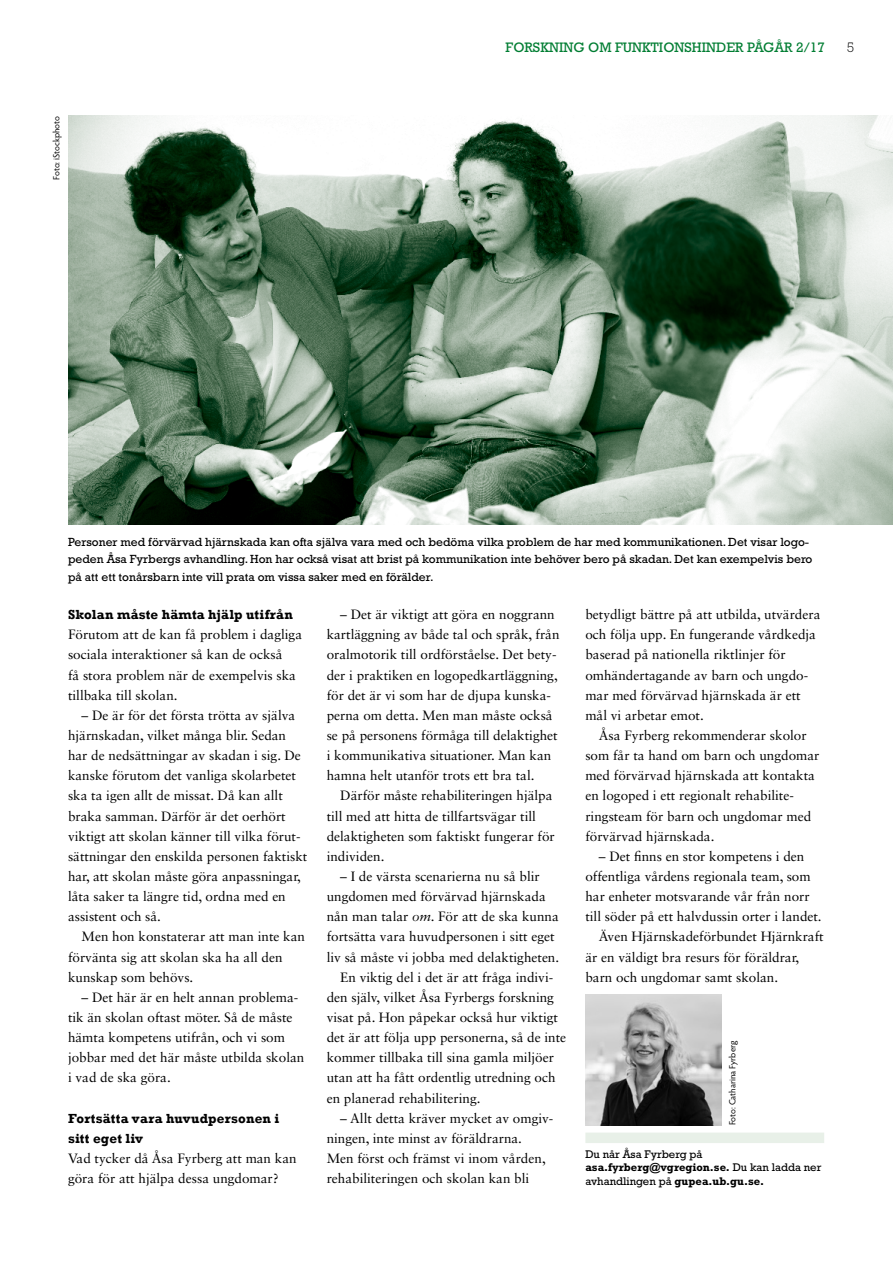
<style>
.page{position:relative;width:893px;height:1263px;background:#fff}
.page>*{position:absolute;margin:0;border:0;box-sizing:border-box;transform-origin:0 0}
.t1{font:13.95px "Rockwell Std";color:#007d32}
.t2{font:300 13.95px "Rockwell Std";color:#000}
._3__Brödtext_indrag{font:13.5px/20.1px "Sabon LT Std";color:#000}
.t3{font:700 13.5px/20.1px "Rockwell";letter-spacing:.015em;color:#000}
._6__Bildtext{font:12px/17.2px "Rockwell Std";color:#000}
._6__Personinfo{font:11.25px/13.5px "Rockwell Std";color:#000}
._5__Foto{font:9px "Hypatia Sans Pro";letter-spacing:-.01em;color:#000}
.s1{font-style:italic}
.s2{font-weight:700}
</style>
<div class="page">
<img style="left:68px;top:115px;width:825px;height:409px">
<div style="left:585px;top:1132px;width:239px;height:11px;background:#e8f0e8"></div>
<img style="left:585px;top:995px;width:136px;height:130px">
<p class="_5__Foto" style="left:50px;top:180px;width:65px;rotate:-90deg">Foto: iStockphoto</p>
<p class="t1" style="left:506px;top:39px;width:321px">FORSKNING OM FUNKTIONSHINDER PÅGÅR 2/17</p>
<p class="t2" style="left:847px;top:39px;width:9px">5</p>
<p class="_6__Bildtext" style="left:68px;top:533px;width:746px">Personer med förvärvad hjärnskada kan ofta själva vara med och bedöma vilka problem de har med kommunikationen. Det visar logo&shy;peden Åsa Fyrbergs avhandling. Hon har också visat att brist på kommunikation inte behöver bero på skadan. Det kan exempelvis bero på att ett tonårsbarn inte vill prata om vissa saker med en förälder.</p>
<h2 class="t3" style="left:68px;top:604px;width:226px">Skolan måste hämta hjälp utifrån</h2>
<p class="_3__Brödtext_indrag" style="left:68px;top:624px;width:236px">Förutom att de kan få problem i dagliga sociala interaktioner så kan de också<br>få stora problem när de exempelvis ska tillbaka till skolan.</p>
<p class="_3__Brödtext_indrag" style="left:68px;top:705px;width:241px;text-indent:14px">– De är för det första trötta av själva hjärnskadan, vilket många blir. Sedan har de nedsättningar av skadan i sig. De kanske förutom det vanliga skolarbetet ska ta igen allt de missat. Då kan allt braka samman. Därför är det oerhört viktigt att skolan känner till vilka förut&shy;sättningar den enskilda personen faktiskt har, att skolan måste göra anpassningar, låta saker ta längre tid, ordna med en assistent och så.</p>
<p class="_3__Brödtext_indrag" style="left:68px;top:926px;width:239px;text-indent:14px">Men hon konstaterar att man inte kan förvänta sig att skolan ska ha all den kunskap som behövs.</p>
<p class="_3__Brödtext_indrag" style="left:68px;top:987px;width:238px;text-indent:14px">– Det här är en helt annan problema&shy;tik än skolan oftast möter. Så de måste hämta kompetens utifrån, och vi som jobbar med det här måste utbilda skolan i vad de ska göra.</p>
<h2 class="t3" style="left:68px;top:1108px;width:213px">Fortsätta vara huvudpersonen i sitt eget liv</h2>
<p class="_3__Brödtext_indrag" style="left:68px;top:1148px;width:230px">Vad tycker då Åsa Fyrberg att man kan göra för att hjälpa dessa ungdomar?</p>
<p class="_3__Brödtext_indrag" style="left:327px;top:604px;width:234px;text-indent:14px">– Det är viktigt att göra en noggrann kartläggning av både tal och språk, från oralmotorik till ordförståelse. Det bety&shy;der i praktiken en logopedkartläggning, för det är vi som har de djupa kunska&shy;perna om detta. Men man måste också se på personens förmåga till delaktighet i kommunikativa situationer. Man kan hamna helt utanför trots ett bra tal.</p>
<p class="_3__Brödtext_indrag" style="left:327px;top:785px;width:230px;text-indent:14px">Därför måste rehabiliteringen hjälpa till med att hitta de tillfartsvägar till delaktigheten som faktiskt fungerar för individen.</p>
<p class="_3__Brödtext_indrag" style="left:327px;top:866px;width:234px;text-indent:14px">– I de värsta scenarierna nu så blir ungdomen med förvärvad hjärnskada nån man talar <span class="s1">om</span>. För att de ska kunna fortsätta vara huvudpersonen i sitt eget liv så måste vi jobba med delaktigheten.</p>
<p class="_3__Brödtext_indrag" style="left:327px;top:967px;width:241px;text-indent:14px">En viktig del i det är att fråga indivi&shy;den själv, vilket Åsa Fyrbergs forskning visat på. Hon påpekar också hur viktigt det är att följa upp personerna, så de inte kommer tillbaka till sina gamla miljöer utan att ha fått ordentlig utredning och en planerad rehabilitering.</p>
<p class="_3__Brödtext_indrag" style="left:327px;top:1108px;width:228px;text-indent:14px">– Allt detta kräver mycket av omgiv&shy;ningen, inte minst av föräldrarna.<br>Men först och främst vi inom vården, rehabiliteringen och skolan kan bli</p>
<p class="_3__Brödtext_indrag" style="left:585px;top:604px;width:237px">betydligt bättre på att utbilda, utvärdera och följa upp. En fungerande vårdkedja baserad på nationella riktlinjer för omhändertagande av barn och ungdo&shy;mar med förvärvad hjärnskada är ett mål vi arbetar emot.</p>
<p class="_3__Brödtext_indrag" style="left:585px;top:725px;width:236px;text-indent:14px">Åsa Fyrberg rekommenderar skolor som får ta hand om barn och ungdomar med förvärvad hjärnskada att kontakta en logoped i ett regionalt rehabilite&shy;ringsteam för barn och ungdomar med förvärvad hjärnskada.</p>
<p class="_3__Brödtext_indrag" style="left:585px;top:846px;width:238px;text-indent:14px">– Det finns en stor kompetens i den offentliga vårdens regionala team, som har enheter motsvarande vår från norr till söder på ett halvdussin orter i landet.</p>
<p class="_3__Brödtext_indrag" style="left:585px;top:926px;width:240px;text-indent:14px">Även Hjärnskadeförbundet Hjärnkraft är en väldigt bra resurs för föräldrar, barn och ungdomar samt skolan.</p>
<p class="_5__Foto" style="left:726px;top:1125px;width:86px;rotate:-90deg">Foto: Catharina Fyrberg</p>
<p class="_6__Personinfo" style="left:585px;top:1147px;width:238px">Du når Åsa Fyrberg på <span class="s2">asa.fyrberg@vgregion.se.</span> Du kan ladda ner avhandlingen på <span class="s2">gupea.ub.gu.se.</span></p>
</div>
